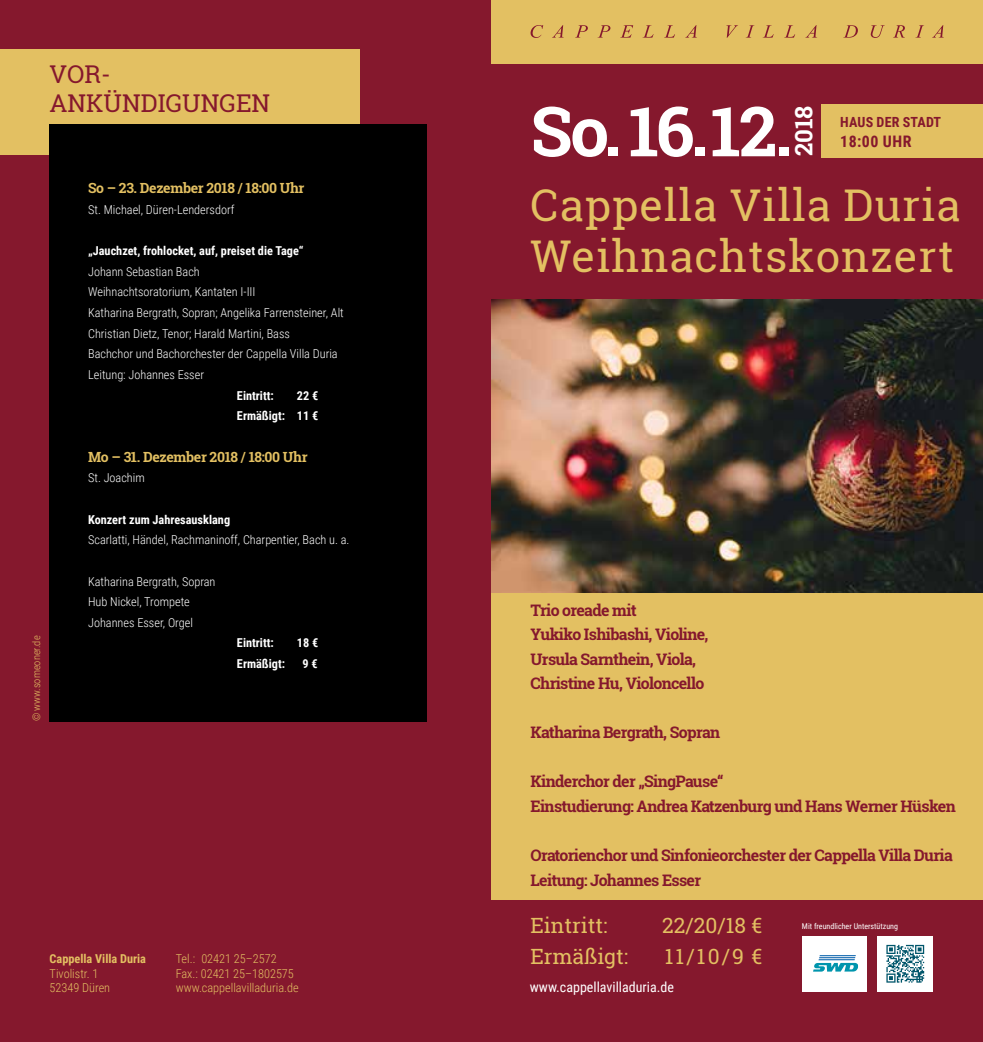
<style>
.page{position:relative;width:983px;height:1042px;background:#fff}
.page>*{position:absolute;margin:0;border:0;box-sizing:border-box;transform-origin:0 0}
.t1{font:700 68.95px "Roboto Slab";color:#fff}
.t2{font:43.75px/50.8px "Roboto Slab";letter-spacing:.02em;color:#e3c062}
.t3{font:24.5px/29.4px "Roboto Slab";color:#85182d}
.t4{font:700 23.97px "Roboto Slab";color:#fff}
.t5{font:21px "Roboto Slab";color:#e3c062}
.t6{font:700 15.92px/24.5px "Roboto Slab";letter-spacing:-.04em;color:#85182d}
.t7{font:700 15.92px "Roboto Condensed";letter-spacing:.035em;color:#85182d}
.t8{font:700 14px "Roboto Slab";letter-spacing:-.025em;color:#e3c062}
.t9{font:14px "Roboto Condensed";color:#fff}
.t10{font:700 14px "Roboto Condensed";letter-spacing:.015em;color:#85182d}
.t11{font:300 12.25px/20.7px "Roboto Condensed";color:#fff}
.t12{font:700 12.25px/20.7px "Roboto Condensed";color:#fff;text-align:right}
.t13{font:300 12.25px/14.7px "Roboto Condensed";color:#e3c062}
.t14{font:700 12.25px "Roboto Condensed";color:#e3c062}
.t15{font:300 10.5px "Roboto Condensed";color:#e3c062}
.t16{font:8.05px "Roboto Condensed";color:#fff}
</style>
<div class="page">
<div style="left:0;top:0;width:982px;height:1042px;background:#85182d"></div>
<div style="left:0;top:50px;width:359px;height:105px;background:#e3c062"></div>
<div style="left:491px;top:0;width:491px;height:63px;background:#e3c062"></div>
<svg style="left:530px;top:25px;width:13px;height:13px"></svg>
<svg style="left:552px;top:25px;width:11px;height:13px"></svg>
<svg style="left:575px;top:25px;width:12px;height:13px"></svg>
<svg style="left:597px;top:25px;width:13px;height:13px"></svg>
<svg style="left:620px;top:25px;width:13px;height:13px"></svg>
<svg style="left:642px;top:25px;width:11px;height:13px"></svg>
<svg style="left:664px;top:25px;width:11px;height:13px"></svg>
<svg style="left:685px;top:25px;width:11px;height:13px"></svg>
<svg style="left:726px;top:25px;width:12px;height:13px"></svg>
<svg style="left:745px;top:25px;width:9px;height:13px"></svg>
<svg style="left:762px;top:25px;width:11px;height:13px"></svg>
<svg style="left:784px;top:25px;width:11px;height:13px"></svg>
<svg style="left:805px;top:25px;width:12px;height:13px"></svg>
<svg style="left:843px;top:25px;width:14px;height:13px"></svg>
<svg style="left:870px;top:25px;width:14px;height:13px"></svg>
<svg style="left:893px;top:25px;width:11px;height:13px"></svg>
<svg style="left:915px;top:25px;width:8px;height:13px"></svg>
<svg style="left:932px;top:25px;width:11px;height:13px"></svg>
<div style="left:821px;top:105px;width:161px;height:53px;background:#e3c062"></div>
<div style="left:802px;top:936px;width:65px;height:55px;background:#fff"></div>
<hr style="left:818px;top:959px;width:36px;height:1px;background:#005da9">
<hr style="left:818px;top:957px;width:37px;height:1px;background:#005da9">
<hr style="left:819px;top:955px;width:36px;height:1px;background:#005da9">
<svg style="left:813px;top:963px;width:45px;height:8px"></svg>
<div style="left:877px;top:936px;width:55px;height:56px;background:#fff"></div>
<svg style="left:886px;top:945px;width:37px;height:37px"></svg>
<div style="left:491px;top:593px;width:491px;height:306px;background:#e3c062"></div>
<div style="left:50px;top:124px;width:377px;height:597px;background:#000"></div>
<img style="left:491px;top:299px;width:491px;height:294px">
<h3 class="t3" style="left:50px;top:59px;width:222px">VOR-<br>ANKÜNDIGUNGEN</h3>
<p class="t15" style="left:29px;top:721px;width:87px;rotate:-90deg">© www.someoner.de</p>
<p class="t8" style="left:88px;top:178px;width:218px">So – 23. Dezember 2018 / 18:00 Uhr</p>
<p class="t11" style="left:88px;top:199px;width:148px">St. Michael, Düren-Lendersdorf</p>
<p class="t12" style="left:88px;top:240px;width:217px">„Jauchzet, frohlocket, auf, preiset die Tage“</p>
<p class="t11" style="left:88px;top:260px;width:257px">Johann Sebastian Bach<br>Weihnachtsoratorium, Kantaten I-III<br>Katharina Bergrath, Sopran; Angelika Farrensteiner, Alt Christian Dietz, Tenor; Harald Martini, Bass<br>Bachchor und Bachorchester der Cappella Villa Duria Leitung: Johannes Esser</p>
<p class="t12" style="left:237px;top:384px;width:38px">Eintritt:</p>
<p class="t12" style="left:237px;top:384px;width:83px">22 €<br>Ermäßigt: 11 €</p>
<p class="t8" style="left:88px;top:447px;width:221px">Mo – 31. Dezember 2018 / 18:00 Uhr</p>
<p class="t11" style="left:88px;top:467px;width:58px">St. Joachim</p>
<p class="t12" style="left:88px;top:508px;width:143px">Konzert zum Jahresausklang</p>
<p class="t11" style="left:88px;top:529px;width:263px">Scarlatti, Händel, Rachmaninoff, Charpentier, Bach u. a.</p>
<p class="t11" style="left:88px;top:570px;width:129px">Katharina Bergrath, Sopran<br>Hub Nickel, Trompete<br>Johannes Esser, Orgel</p>
<p class="t12" style="left:237px;top:632px;width:38px">Eintritt:</p>
<p class="t12" style="left:297px;top:632px;width:23px">18 €</p>
<p class="t12" style="left:237px;top:653px;width:50px">Ermäßigt:</p>
<p class="t12" style="left:302px;top:653px;width:17px">9 €</p>
<p class="t14" style="left:50px;top:950px;width:98px">Cappella Villa Duria</p>
<p class="t13" style="left:50px;top:965px;width:62px">Tivolistr. 1<br>52349 Düren</p>
<p class="t13" style="left:176px;top:950px;width:124px">Tel.: 02421 25–2572<br>Fax.: 02421 25–1802575 www.cappellavilladuria.de</p>
<h1 class="t1" style="left:530px;top:84px;width:263px">So. 16.12.</h1>
<h3 class="t4" style="left:787px;top:156px;width:52px;rotate:-90deg">2018</h3>
<p class="t10" style="left:840px;top:112px;width:102px">HAUS DER STADT</p>
<h3 class="t7" style="left:840px;top:130px;width:73px">18:00 UHR</h3>
<h2 class="t2" style="left:530px;top:179px;width:431px">Cappella Villa Duria<br>Weihnachtskonzert</h2>
<h3 class="t6" style="left:530px;top:598px;width:179px">Trio oreade mit<br>Yukiko Ishibashi, Violine,<br>Ursula Sarnthein, Viola,<br>Christine Hu, Violoncello</h3>
<h3 class="t6" style="left:530px;top:720px;width:191px">Katharina Bergrath, Sopran</h3>
<h3 class="t6" style="left:530px;top:769px;width:426px">Kinderchor der „SingPause“<br>Einstudierung: Andrea Katzenburg und Hans Werner Hüsken</h3>
<h3 class="t6" style="left:530px;top:843px;width:423px">Oratorienchor und Sinfonieorchester der Cappella Villa Duria<br>Leitung: Johannes Esser</h3>
<h3 class="t5" style="left:530px;top:910px;width:78px">Eintritt:</h3>
<h3 class="t5" style="left:662px;top:910px;width:101px">22/20/18 €</h3>
<h3 class="t5" style="left:530px;top:942px;width:99px">Ermäßigt:</h3>
<h3 class="t5" style="left:664px;top:942px;width:99px">11/10/9 €</h3>
<p class="t16" style="left:801px;top:920px;width:97px">Mit freundlicher Unterstützung</p>
<p class="t9" style="left:529px;top:977px;width:146px">www.cappellavilladuria.de</p>
</div>
